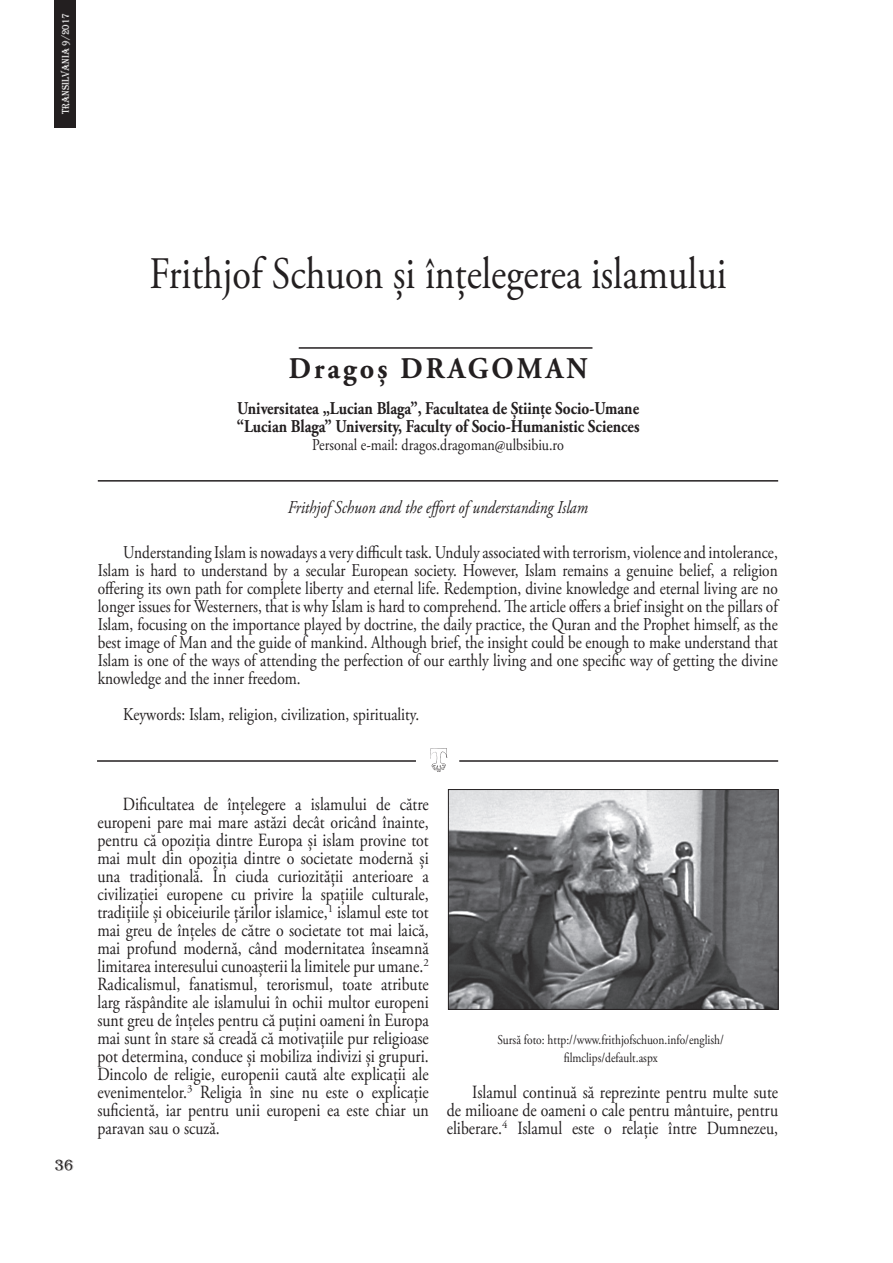
<style>
.page{position:relative;width:893px;height:1263px;background:#fff}
.page>*{position:absolute;margin:0;border:0;box-sizing:border-box;transform-origin:0 0}
.t1{font:45px "Adobe Garamond Pro";color:#231f20;scale:.85 1}
.t2{font:700 30px "Adobe Garamond Pro";letter-spacing:.11em;color:#231f20;scale:.94 1}
.t3{font:18.6px/18px "Adobe Garamond Pro";color:#231f20;text-align:justify;scale:.85 1}
.t4{font:18px/18px "Adobe Garamond Pro";color:#231f20;text-align:justify;scale:.85 1}
.t5{font:700 18px/18px "Adobe Garamond Pro";color:#231f20;scale:.85 1}
.t6{font:italic 18px "Adobe Garamond Pro";color:#231f20;scale:.85 1}
.t7{font:16.5px "Adobe Garamond Pro";color:#231f20;scale:.85 1}
.t8{font:16.5px "Algerian";color:#231f20}
.t9{font:13.5px/18px "Adobe Garamond Pro";color:#231f20;text-align:center;scale:.85 1}
.t10{font:10.5px "Algerian";color:#fff;scale:.9 1}
</style>
<div class="page">
<div style="left:54px;top:0;width:22px;height:128px;background:#231f20"></div>
<hr style="left:98px;top:480px;width:680px;height:2px;background:#231f20">
<hr style="left:299px;top:347px;width:293px;height:2px;background:#231f20">
<hr style="left:97px;top:760px;width:319px;height:2px;background:#231f20">
<hr style="left:459px;top:760px;width:319px;height:2px;background:#231f20">
<svg style="left:430px;top:748px;width:18px;height:24px"></svg>
<img style="left:450px;top:791px;width:326px;height:217px">
<div style="left:448px;top:789px;width:330px;height:221px;border:1px solid #231f20"></div>
<p class="t10" style="left:60px;top:114px;width:114px;rotate:-90deg">transilvania 9/2017</p>
<h1 class="t1" style="left:150px;top:246px;width:680px">Frithjof Schuon și înțelegerea islamului</h1>
<h2 class="t2" style="left:289px;top:351px;width:319px">Dragoș DRAGOMAN</h2>
<p class="t5" style="left:237px;top:399px;width:475px">Universitatea „Lucian Blaga”, Facultatea de Științe Socio-Umane “Lucian Blaga” University, Faculty of Socio-Humanistic Sciences</p>
<p class="t7" style="left:312px;top:435px;width:298px">Personal e-mail: dragos.dragoman@ulbsibiu.ro</p>
<p class="t6" style="left:288px;top:497px;width:355px">Frithjof Schuon and the effort of understanding Islam</p>
<p class="t4" style="left:98px;top:544px;width:802px;text-indent:26px">Understanding Islam is nowadays a very difficult task. Unduly associated with terrorism, violence and intolerance, Islam is hard to understand by a secular European society. However, Islam remains a genuine belief, a religion offering its own path for complete liberty and eternal life. Redemption, divine knowledge and eternal living are no longer issues for Westerners, that is why Islam is hard to comprehend. The article offers a brief insight on the pillars of Islam, focusing on the importance played by doctrine, the daily practice, the Quran and the Prophet himself, as the best image of Man and the guide of mankind. Although brief, the insight could be enough to make understand that Islam is one of the ways of attending the perfection of our earthly living and one specific way of getting the divine knowledge and the inner freedom.</p>
<p class="t4" style="left:123px;top:706px;width:350px">Keywords: Islam, religion, civilization, spirituality.</p>
<p class="t8" style="left:54px;top:1157px;width:21px">36</p>
<p class="t3" style="left:97px;top:796px;width:391px;text-indent:26px">Dificultatea de înțelegere a islamului de către europeni pare mai mare astăzi decât oricând înainte, pentru că opoziția dintre Europa și islam provine tot mai mult din opoziția dintre o societate modernă și una tradițională. În ciuda curiozității anterioare a civilizației europene cu privire la spațiile culturale, tradițiile și obiceiurile țărilor islamice,<sup>1</sup> islamul este tot mai greu de înțeles de către o societate tot mai laică, mai profund modernă, când modernitatea înseamnă limitarea interesului cunoașterii la limitele pur umane.<sup>2<br></sup>Radicalismul, fanatismul, terorismul, toate atribute larg răspândite ale islamului în ochii multor europeni sunt greu de înțeles pentru că puțini oameni în Europa mai sunt în stare să creadă că motivațiile pur religioase pot determina, conduce și mobiliza indivizi și grupuri.<br>Dincolo de religie, europenii caută alte explicații ale evenimentelor.<sup>3</sup> Religia în sine nu este o explicație suficientă, iar pentru unii europeni ea este chiar un paravan sau o scuză.</p>
<p class="t9" style="left:498px;top:1031px;width:268px">Sursă foto: http://www.frithjofschuon.info/english/ filmclips/default.aspx</p>
<p class="t3" style="left:447px;top:1084px;width:391px;text-indent:26px">Islamul continuă să reprezinte pentru multe sute de milioane de oameni o cale pentru mântuire, pentru eliberare.<sup>4</sup> Islamul este o relație între Dumnezeu,</p>
</div>
